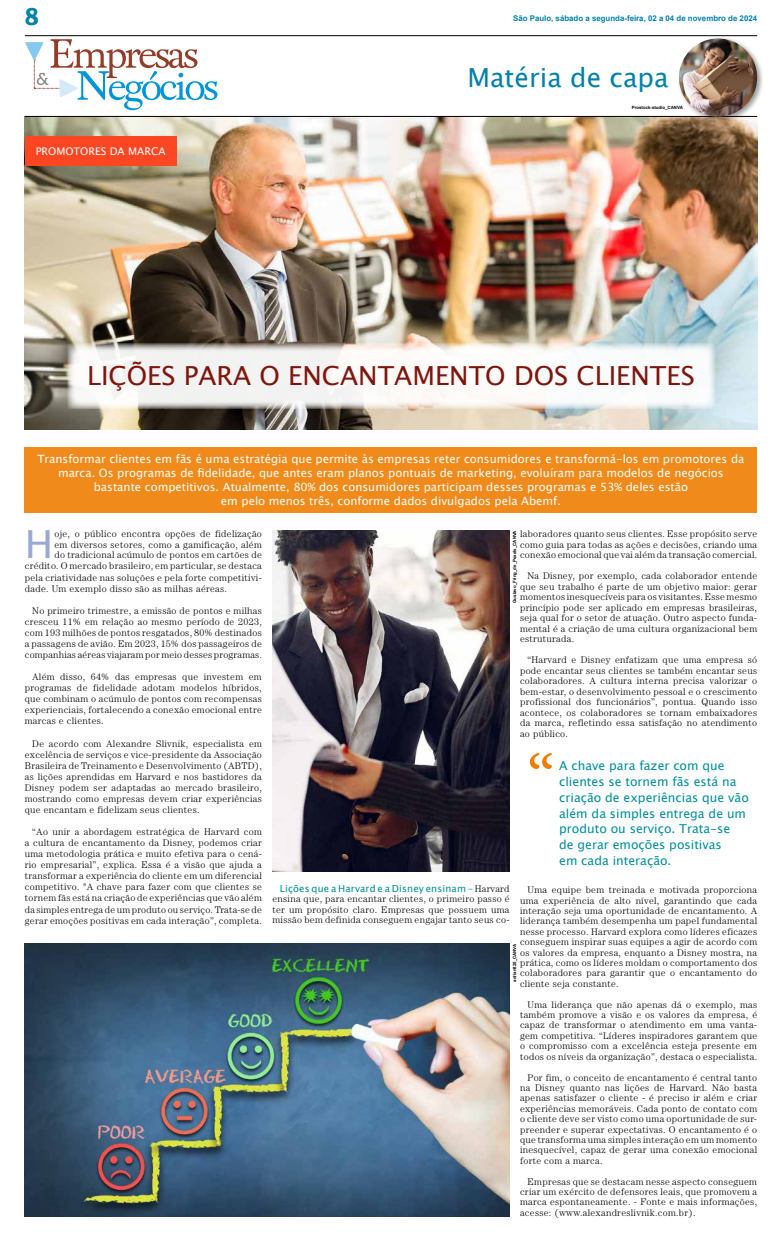
<style>
.page{position:relative;width:782px;height:1241px;background:#fff}
.page>*{position:absolute;margin:0;border:0;box-sizing:border-box;transform-origin:0 0}
.t1{font:70px "Minion Pro";color:#ef7d00}
.t2{font:38.68px "Lucida Sans Unicode";color:#98a9d7}
.t3{font:26.25px "Lucida Sans Unicode";color:#7f160e}
.t4{font:26.25px "Lucida Sans Unicode";color:#0081ad}
.t5{font:700 26.25px "Adelle";color:#0081ad}
.t6{font:12.25px/15.8px "Lucida Sans Unicode";color:#008e99}
.t7{font:11.38px/14px "Lucida Sans Unicode";color:#fff;text-align:center}
.t8{font:10.5px "Lucida Sans Unicode";color:#fff}
.t9{font:300 9.62px/10.4px "Century Std";letter-spacing:.03em;color:#000;text-align:justify}
.t10{font:9.62px "Lucida Sans Unicode";letter-spacing:.015em;color:#008e99}
.t11{font:700 7.88px "Arial";color:#0081ad}
.t12{font:700 4.38px "Arial";color:#000}
.s1{font-family:"Century Std";font-weight:300;color:#000}
</style>
<div class="page">
<img style="left:25px;top:117px;width:731px;height:312px">
<div style="left:25px;top:447px;width:731px;height:66px;background:#f08a1a"></div>
<hr style="left:25px;top:35px;width:731px;height:1px;background:#000">
<hr style="left:25px;top:116px;width:731px;height:1px;background:#000">
<svg style="left:25px;top:39px;width:192px;height:71px"></svg>
<img style="left:25px;top:943px;width:484px;height:272px">
<img style="left:272px;top:530px;width:237px;height:340px">
<div style="left:676px;top:36px;width:88px;height:88px;background:#000;opacity:.4"></div>
<img style="left:678px;top:38px;width:78px;height:79px;border-radius:39px">
<div style="left:25px;top:136px;width:151px;height:29px;background:#fe4622"></div>
<svg style="left:67px;top:343px;width:647px;height:66px;fill:#f9f8f6"></svg>
<h3 class="t5" style="left:25px;top:-2px;width:16px">8</h3>
<p class="t11" style="left:513px;top:12px;width:245px">São Paulo, sábado a segunda-feira, 02 a 04 de novembro de 2024</p>
<h3 class="t4" style="left:467px;top:56px;width:202px">Matéria de capa</h3>
<p class="t8" style="left:36px;top:143px;width:131px">PROMOTORES DA MARCA</p>
<p class="t12" style="left:631px;top:105px;width:52px">Prostock-studio_CANVA</p>
<h3 class="t3" style="left:87px;top:354px;width:609px">LIÇÕES PARA O ENCANTAMENTO DOS CLIENTES</h3>
<p class="t7" style="left:37px;top:452px;width:708px">Transformar clientes em fãs é uma estratégia que permite às empresas reter consumidores e transformá-los em promotores da marca. Os programas de fidelidade, que antes eram planos pontuais de marketing, evoluíram para modelos de negócios bastante competitivos. Atualmente, 80% dos consumidores participam desses programas e 53% deles estão<br>em pelo menos três, conforme dados divulgados pela Abemf.</p>
<h2 class="t2" style="left:25px;top:514px;width:30px">H</h2>
<p class="t9" style="left:54px;top:528px;width:209px">oje, o público encontra opções de fidelização</p>
<p class="t9" style="left:54px;top:539px;width:209px">em diversos setores, como a gamificação, além</p>
<p class="t9" style="left:54px;top:549px;width:209px">do tradicional acúmulo de pontos em cartões de</p>
<p class="t9" style="left:25px;top:560px;width:238px">crédito. O mercado brasileiro, em particular, se destaca</p>
<p class="t9" style="left:25px;top:572px;width:238px">pela criatividade nas soluções e pela forte competitivi-</p>
<p class="t9" style="left:25px;top:583px;width:204px">dade. Um exemplo disso são as milhas aéreas.</p>
<p class="t9" style="left:25px;top:604px;width:239px;line-height:11px;text-indent:7px">No primeiro trimestre, a emissão de pontos e milhas cresceu 11% em relação ao mesmo período de 2023, com 193 milhões de pontos resgatados, 80% destinados a passagens de avião. Em 2023, 15% dos passageiros de companhias aéreas viajaram por meio desses programas.</p>
<p class="t9" style="left:25px;top:671px;width:238px;line-height:11px;text-indent:7px">Além disso, 64% das empresas que investem em programas de fidelidade adotam modelos híbridos, que combinam o acúmulo de pontos com recompensas experienciais, fortalecendo a conexão emocional entre marcas e clientes.</p>
<p class="t9" style="left:25px;top:737px;width:238px;line-height:11px;text-indent:7px">De acordo com Alexandre Slivnik, especialista em excelência de serviços e vice-presidente da Associação Brasileira de Treinamento e Desenvolvimento (ABTD), as lições aprendidas em Harvard e nos bastidores da Disney podem ser adaptadas ao mercado brasileiro, mostrando como empresas devem criar experiências que encantam e fidelizam seus clientes.</p>
<p class="t9" style="left:25px;top:826px;width:238px;line-height:11px;text-indent:7px">“Ao unir a abordagem estratégica de Harvard com a cultura de encantamento da Disney, podemos criar uma metodologia prática e muito efetiva para o cená&shy;rio empresarial”, explica. Essa é a visão que ajuda a transformar a experiência do cliente em um diferencial competitivo. "A chave para fazer com que clientes se tornem fãs está na criação de experiências que vão além da simples entrega de um produto ou serviço. Trata-se de gerar emoções positivas em cada interação”, completa.</p>
<p class="t12" style="left:511px;top:602px;width:74px;rotate:-90deg">Gustavo_Fring_de_Pexels_CANVA</p>
<p class="t9" style="left:520px;top:528px;width:238px">laboradores quanto seus clientes. Esse propósito serve como guia para todas as ações e decisões, criando uma conexão emocional que vai além da transação comercial.</p>
<p class="t9" style="left:520px;top:570px;width:238px;text-indent:7px">Na Disney, por exemplo, cada colaborador entende que seu trabalho é parte de um objetivo maior: gerar momentos inesquecíveis para os visitantes. Esse mesmo princípio pode ser aplicado em empresas brasileiras, seja qual for o setor de atuação. Outro aspecto funda&shy;mental é a criação de uma cultura organizacional bem estruturada.</p>
<p class="t9" style="left:520px;top:654px;width:238px;text-indent:7px">“Harvard e Disney enfatizam que uma empresa só pode encantar seus clientes se também encantar seus colaboradores. A cultura interna precisa valorizar o bem-estar, o desenvolvimento pessoal e o crescimento profissional dos funcionários”, pontua. Quando isso acontece, os colaboradores se tornam embaixadores da marca, refletindo essa satisfação no atendimento ao público.</p>
<h1 class="t1" style="left:526px;top:733px;width:29px">“</h1>
<p class="t6" style="left:559px;top:758px;width:191px">A chave para fazer com que clientes se tornem fãs está na criação de experiências que vão além da simples entrega de um produto ou serviço. Trata-se<br>de gerar emoções positivas<br>em cada interação.</p>
<p class="t10" style="left:280px;top:880px;width:231px">Lições que a Harvard e a Disney ensinam - <span class="s1">Harvard</span></p>
<p class="t9" style="left:272px;top:893px;width:238px">ensina que, para encantar clientes, o primeiro passo é ter um propósito claro. Empresas que possuem uma missão bem definida conseguem engajar tanto seus co-</p>
<p class="t9" style="left:520px;top:884px;width:238px;text-indent:7px">Uma equipe bem treinada e motivada proporciona uma experiência de alto nível, garantindo que cada interação seja uma oportunidade de encantamento. A liderança também desempenha um papel fundamental nesse processo. Harvard explora como líderes eficazes conseguem inspirar suas equipes a agir de acordo com os valores da empresa, enquanto a Disney mostra, na prática, como os líderes moldam o comportamento dos colaboradores para garantir que o encantamento do cliente seja constante.</p>
<p class="t9" style="left:520px;top:998px;width:238px;text-indent:7px">Uma liderança que não apenas dá o exemplo, mas também promove a visão e os valores da empresa, é capaz de transformar o atendimento em uma vanta&shy;gem competitiva. “Líderes inspiradores garantem que o compromisso com a excelência esteja presente em todos os níveis da organização”, destaca o especialista.</p>
<p class="t9" style="left:520px;top:1071px;width:238px;text-indent:7px">Por fim, o conceito de encantamento é central tanto na Disney quanto nas lições de Harvard. Não basta apenas satisfazer o cliente - é preciso ir além e criar experiências memoráveis. Cada ponto de contato com o cliente deve ser visto como uma oportunidade de sur&shy;preender e superar expectativas. O encantamento é o que transforma uma simples interação em um momento inesquecível, capaz de gerar uma conexão emocional forte com a marca.</p>
<p class="t9" style="left:520px;top:1175px;width:238px;text-indent:7px">Empresas que se destacam nesse aspecto conseguem criar um exército de defensores leais, que promovem a marca espontaneamente. - Fonte e mais informações, acesse: (www.alexandreslivnik.com.br).</p>
<p class="t12" style="left:511px;top:981px;width:40px;rotate:-90deg">adrian825_CANVA</p>
</div>
